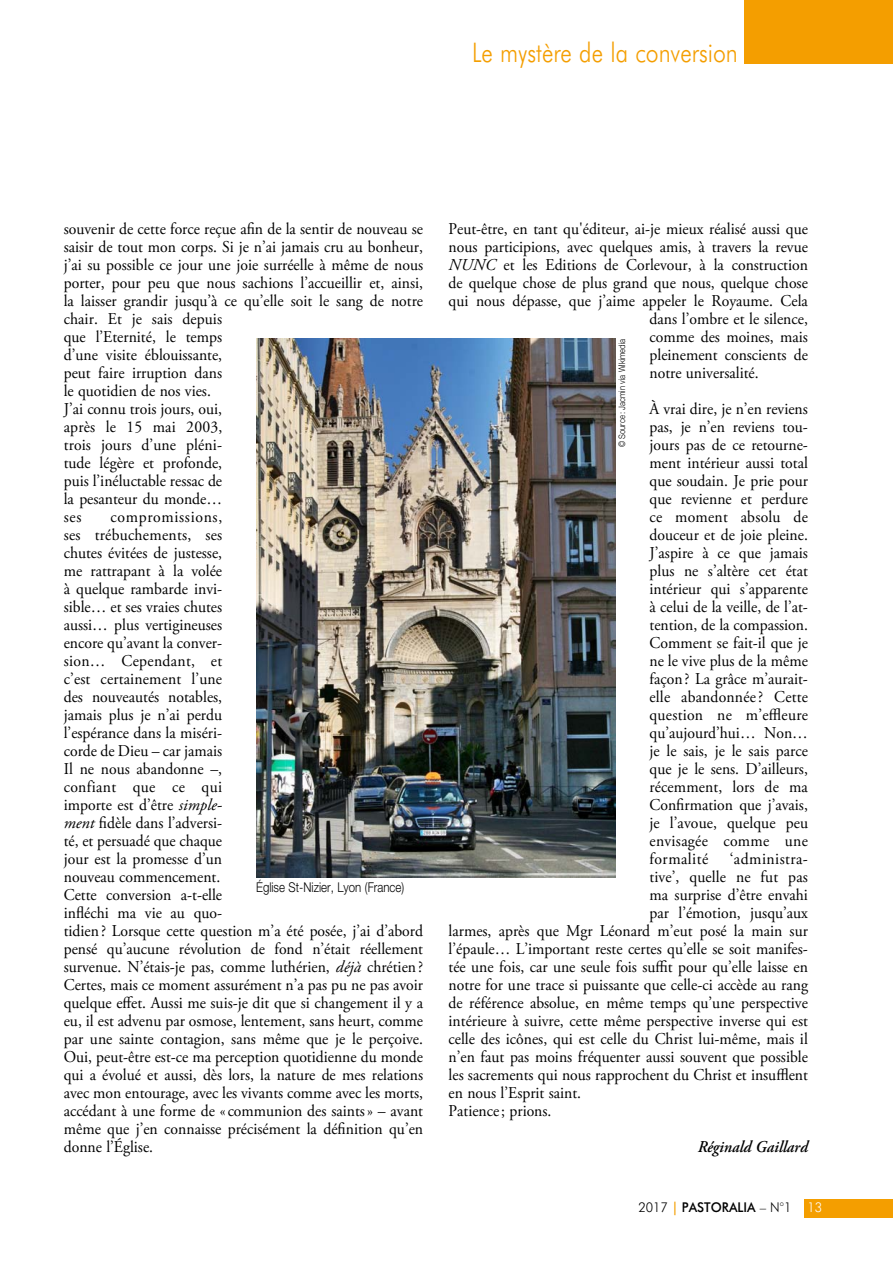
<style>
.page{position:relative;width:893px;height:1263px;background:#fff}
.page>*{position:absolute;margin:0;border:0;box-sizing:border-box;transform-origin:0 0}
.t1{font:300 27px "Futura BT";color:#f49e00;scale:.85 1}
.t2{font:16.5px/18px "Adobe Garamond Pro";color:#000;scale:.95 1}
.t3{font:italic 600 16.5px "Adobe Garamond Pro";color:#000;scale:.95 1}
.t4{font:16.5px "Adobe Garamond Pro";letter-spacing:.03em;color:#000;scale:.95 1}
.t5{font:300 13.5px "Helvetica Neue LT Std";color:#000;scale:.85 1}
.t6{font:500 13.5px "Futura BT";color:#000;scale:.95 1}
.t7{font:300 9px "Helvetica Neue LT Std";color:#000;scale:.85 1}
.s1{font-style:italic}
.s2{font-weight:300}
.s3{color:#f49e00}
.s4{font-weight:300;color:#fff}
</style>
<div class="page">
<div style="left:744px;top:0;width:149px;height:64px;background:#f49e00"></div>
<div style="left:804px;top:1199px;width:89px;height:18px;background:#f49e00"></div>
<img style="left:256px;top:339px;width:359px;height:539px">
<h1 class="t1" style="left:472px;top:36px;width:314px">Le mystère de la conversion</h1>
<p class="t2" style="left:64px;top:220px;width:380px">souvenir de cette force reçue afin de la sentir de nouveau se saisir de tout mon corps. Si je n’ai jamais cru au bonheur, j’ai su possible ce jour une joie surréelle à même de nous porter, pour peu que nous sachions l’accueillir et, ainsi, la laisser grandir jusqu’à ce qu’elle soit le sang de notre chair. Et je sais depuis<br>que l’Eternité, le temps<br>d’une visite éblouissante,<br>peut faire irruption dans<br>le quotidien de nos vies.<br>J’ai connu trois jours, oui,<br>après le 15 mai 2003,<br>trois jours d’une pléni-<br>tude légère et profonde,<br>puis l’inéluctable ressac de<br>la pesanteur du monde…<br>ses</p>
<p class="t2" style="left:64px;top:508px;width:380px;text-indent:47px">compromissions,<br>ses trébuchements, ses<br>chutes évitées de justesse,<br>me rattrapant à la volée<br>à quelque rambarde invi-<br>sible… et ses vraies chutes<br>aussi… plus vertigineuses<br>encore qu’avant la conver-<br>sion… Cependant, et<br>c’est certainement l’une<br>des nouveautés notables,<br>jamais plus je n’ai perdu<br>l’espérance dans la miséri-<br>corde de Dieu – car jamais<br>Il ne nous abandonne –,<br>confiant que ce qui<br>importe est d’être <span class="s1">simple-<br>ment</span> fidèle dans l’adversi-<br>té, et persuadé que chaque<br>jour est la promesse d’un<br>nouveau commencement.<br>Cette conversion a-t-elle<br>infléchi ma vie au quo-<br>tidien? Lorsque cette question m’a été posée, j’ai d’abord pensé qu’aucune révolution de fond n’était réellement survenue. N’étais-je pas, comme luthérien, <span class="s1">déjà</span> chrétien?<br>Certes, mais ce moment assurément n’a pas pu ne pas avoir quelque effet. Aussi me suis-je dit que si changement il y a eu, il est advenu par osmose, lentement, sans heurt, comme par une sainte contagion, sans même que je le perçoive.<br>Oui, peut-être est-ce ma perception quotidienne du monde qui a évolué et aussi, dès lors, la nature de mes relations avec mon entourage, avec les vivants comme avec les morts, accédant à une forme de « communion des saints» – avant même que j’en connaisse précisément la définition qu’en donne l’Église.</p>
<p class="t5" style="left:256px;top:879px;width:176px">Église St-Nizier, Lyon (France)</p>
<p class="t2" style="left:449px;top:220px;width:380px">Peut-être, en tant qu'éditeur, ai-je mieux réalisé aussi que</p>
<p class="t2" style="left:449px;top:238px;width:380px">nous participions, avec quelques amis, à travers la revue</p>
<p class="t2" style="left:449px;top:256px;width:380px"><span class="s1">NUNC</span> et les Editions de Corlevour, à la construction</p>
<p class="t2" style="left:449px;top:274px;width:380px">de quelque chose de plus grand que nous, quelque chose</p>
<p class="t2" style="left:449px;top:292px;width:380px">qui nous dépasse, que j’aime appeler le Royaume. Cela</p>
<p class="t2" style="left:649px;top:310px;width:168px">dans l’ombre et le silence,</p>
<p class="t2" style="left:649px;top:328px;width:168px">comme des moines, mais</p>
<p class="t2" style="left:649px;top:346px;width:168px">pleinement conscients de</p>
<p class="t2" style="left:649px;top:364px;width:116px">notre universalité.</p>
<p class="t2" style="left:649px;top:400px;width:168px;text-align:justify">À vrai dire, je n’en reviens pas, je n’en reviens tou&shy;jours pas de ce retourne&shy;ment intérieur aussi total que soudain. Je prie pour que revienne et perdure ce moment absolu de douceur et de joie pleine.<br>J’aspire à ce que jamais plus ne s’altère cet état intérieur qui s’apparente à celui de la veille, de l’at&shy;tention, de la compassion.<br>Comment se fait-il que je ne le vive plus de la même façon? La grâce m’aurait&shy;elle abandonnée? Cette question ne m’effleure qu’aujourd’hui… Non… je le sais, je le sais parce que je le sens. D’ailleurs, récemment, lors de ma Confirmation que j’avais, je l’avoue, quelque peu envisagée comme une formalité</p>
<p class="t7" style="left:616px;top:447px;width:129px;rotate:-90deg">© Source: Jacmin via Wikimedia</p>
<p class="t4" style="left:730px;top:849px;width:84px">‘administra-</p>
<p class="t2" style="left:649px;top:868px;width:168px">tive’, quelle ne fut pas</p>
<p class="t2" style="left:649px;top:886px;width:168px">ma surprise d’être envahi</p>
<p class="t2" style="left:649px;top:904px;width:168px">par l’émotion, jusqu’aux</p>
<p class="t2" style="left:449px;top:922px;width:380px">larmes, après que Mgr Léonard m’eut posé la main sur</p>
<p class="t2" style="left:449px;top:940px;width:380px">l’épaule… L’important reste certes qu’elle se soit manifes-</p>
<p class="t2" style="left:449px;top:958px;width:380px">tée une fois, car une seule fois suffit pour qu’elle laisse en</p>
<p class="t2" style="left:449px;top:976px;width:380px">notre for une trace si puissante que celle-ci accède au rang</p>
<p class="t2" style="left:449px;top:994px;width:380px">de référence absolue, en même temps qu’une perspective</p>
<p class="t2" style="left:449px;top:1012px;width:380px">intérieure à suivre, cette même perspective inverse qui est</p>
<p class="t2" style="left:449px;top:1030px;width:380px">celle des icônes, qui est celle du Christ lui-même, mais il</p>
<p class="t2" style="left:449px;top:1048px;width:380px">n’en faut pas moins fréquenter aussi souvent que possible</p>
<p class="t2" style="left:449px;top:1066px;width:380px">les sacrements qui nous rapprochent du Christ et insufflent</p>
<p class="t2" style="left:449px;top:1084px;width:141px">en nous l’Esprit saint.</p>
<p class="t2" style="left:449px;top:1102px;width:110px">Patience; prions.</p>
<p class="t3" style="left:698px;top:1137px;width:117px">Réginald Gaillard</p>
<p class="t6" style="left:638px;top:1199px;width:195px"><span class="s2">2017</span> <span class="s3">|</span> PASTORALIA <span class="s2">– N°1</span> <span class="s4">13</span></p>
</div>
